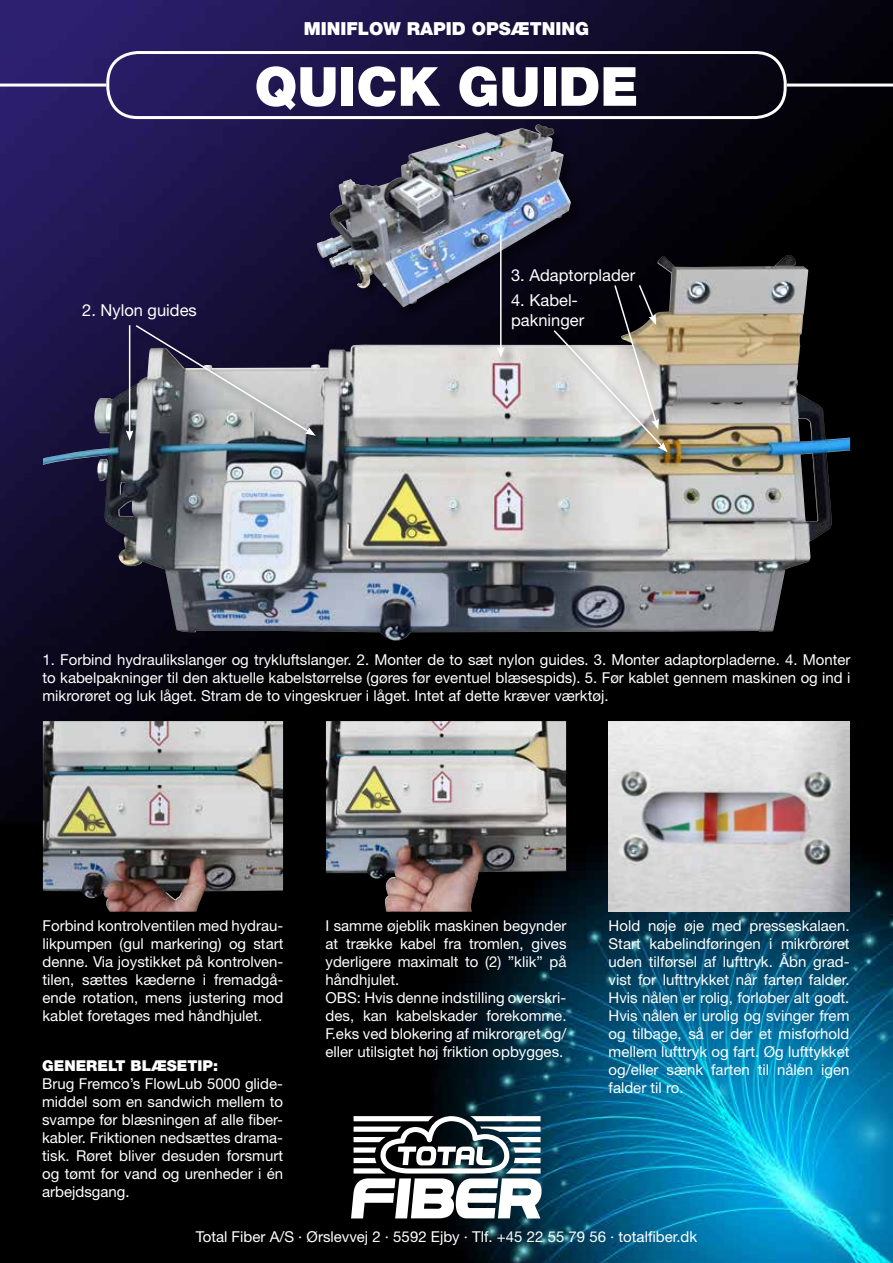
<style>
.page{position:relative;width:893px;height:1263px;background:#fff}
.page>*{position:absolute;margin:0;border:0;box-sizing:border-box;transform-origin:0 0}
.t1{font:900 54px "Helvetica Neue";color:#fff}
.t2{font:900 18px "Helvetica Neue";color:#fff}
.t3{font:16.5px/19.5px "Helvetica Neue";color:#fff}
.t4{font:15px/18px "Helvetica Neue";color:#fff;text-align:justify}
.t5{font:900 15px "Helvetica Neue";color:#fff}
</style>
<div class="page">
<img style="left:0;top:0;width:893px;height:1263px">
<svg style="left:351px;top:1116px;width:191px;height:102px"></svg>
<div style="left:106px;top:51px;width:681px;height:68px;border:3px solid #fff;border-radius:30px"></div>
<hr style="left:0;top:84px;width:106px;height:3px;background:#fff">
<hr style="left:787px;top:84px;width:106px;height:3px;background:#fff">
<img style="left:43px;top:255px;width:807px;height:387px">
<img style="left:609px;top:721px;width:240px;height:191px">
<img style="left:43px;top:721px;width:240px;height:191px">
<img style="left:326px;top:721px;width:240px;height:191px">
<div style="left:315px;top:123px;width:269px;height:198px;background:#000;opacity:.5"></div>
<img style="left:316px;top:125px;width:225px;height:133px">
<div style="left:496px;top:234px;width:22px;height:136px;background:#000;opacity:.5"></div>
<hr style="left:500px;top:235px;width:2px;height:114px;background:#fff">
<svg style="left:497px;top:347px;width:8px;height:11px"></svg>
<div style="left:125px;top:324px;width:22px;height:130px;background:#000;opacity:.5"></div>
<div style="left:135px;top:324px;width:193px;height:125px;background:#000;opacity:.5"></div>
<svg style="left:126px;top:324px;width:190px;height:117px;background:#6f6e7d"></svg>
<div style="left:613px;top:284px;width:60px;height:159px;background:#000;opacity:.5"></div>
<div style="left:552px;top:329px;width:129px;height:137px;background:#000;opacity:.5"></div>
<img style="left:552px;top:283px;width:116px;height:169px">
<p class="t2" style="left:304px;top:18px;width:182px">MINIFLOW RAPID OPS</p>
<p class="t2" style="left:511px;top:18px;width:80px">ÆTNING</p>
<h1 class="t1" style="left:254px;top:54px;width:385px">QUICK GUIDE</h1>
<p class="t3" style="left:82px;top:300px;width:116px">2. Nylon guides</p>
<p class="t3" style="left:511px;top:265px;width:126px">3. Adaptorplader</p>
<p class="t3" style="left:511px;top:290px;width:75px">4. Kabel&shy;pakninger</p>
<p class="t4" style="left:43px;top:650px;width:809px">1. Forbind hydraulikslanger og trykluftslanger. 2. Monter de to sæt nylon guides. 3. Monter adaptorpladerne. 4. Monter to kabelpakninger til den aktuelle kabelstørrelse (gøres før eventuel blæsespids). 5. Før kablet gennem maskinen og ind i mikrorøret og luk låget. Stram de to vingeskruer i låget. Intet af dette kræver værktøj.</p>
<p class="t4" style="left:43px;top:917px;width:242px">Forbind kontrolventilen med hydrau&shy;likpumpen (gul markering) og start denne. Via joystikket på kontrolven&shy;tilen, sættes kæderne i fremadgå&shy;ende rotation, mens justering mod kablet foretages med håndhjulet.</p>
<p class="t4" style="left:326px;top:917px;width:242px;text-align:left">I samme øjeblik maskinen begynder at trække kabel fra tromlen, gives yderligere maximalt to (2) ”klik” på håndhjulet.<br>OBS: Hvis denne indstilling overskri&shy;des, kan kabelskader forekomme.<br>F.eks ved blokering af mikrorøret og/ eller utilsigtet høj friktion opbygges.</p>
<p class="t4" style="left:609px;top:917px;width:242px">Hold nøje øje med presseskalaen.<br>Start kabelindføringen i mikrorøret uden tilførsel af lufttryk. Åbn grad&shy;vist for lufttrykket når farten falder.<br>Hvis nålen er rolig, forløber alt godt.<br>Hvis nålen er urolig og svinger frem og tilbage, så er der et misforhold mellem lufttryk og fart. Øg lufttykket og/eller sænk farten til nålen igen falder til ro.</p>
<p class="t5" style="left:42px;top:1056px;width:66px">GENERELT</p>
<p class="t5" style="left:131px;top:1056px;width:13px">BLÆ</p>
<p class="t5" style="left:167px;top:1056px;width:53px">SETI P:</p>
<p class="t4" style="left:42px;top:1074px;width:242px">Brug Fremco’s FlowLub 5000 glide&shy;middel som en sandwich mellem to svampe før blæsningen af alle fiber&shy;kabler. Friktionen nedsættes drama&shy;tisk. Røret bliver desuden forsmurt og tømt for vand og urenheder i én arbejdsgang.</p>
<p class="t4" style="left:196px;top:1227px;width:503px">Total Fiber A/S · Ørslevvej 2 · 5592 Ejby · Tlf. +45 22 55 79 56 · totalfiber.dk</p>
</div>
